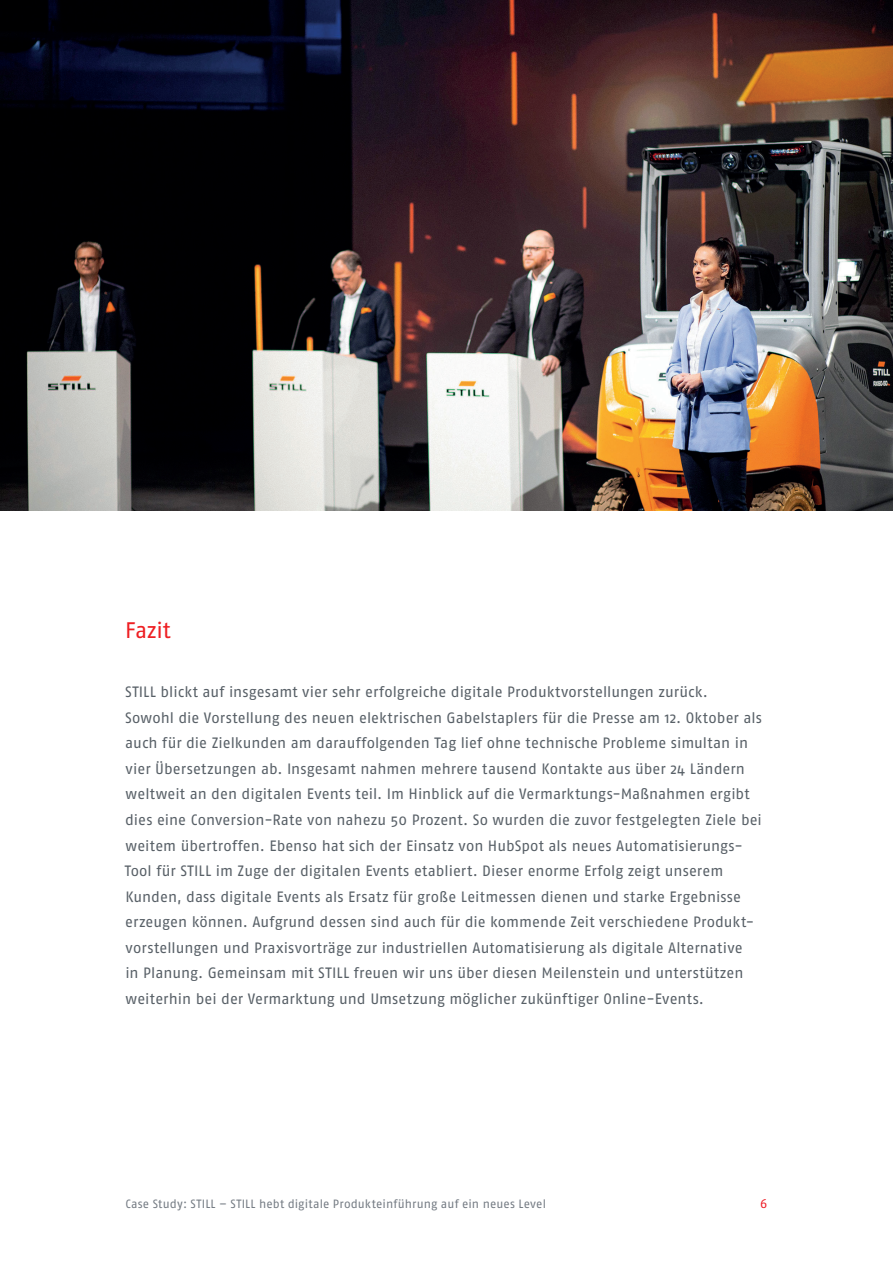
<style>
.page{position:relative;width:893px;height:1263px;background:#fff}
.page>*{position:absolute;margin:0;border:0;box-sizing:border-box;transform-origin:0 0}
.t1{font:22.5px "Fago No";letter-spacing:-.015em;color:#ee1f23}
.t2{font:15px/25.5px "Fago No";color:#586067}
.t3{font:12.75px "Fago No";color:#ee1c25}
.t4{font:12px "Fago No";letter-spacing:.01em;color:#757c84}
</style>
<div class="page">
<img style="left:0;top:0;width:893px;height:510px">
<h1 class="t1" style="left:125px;top:617px;width:47px">Fazit</h1>
<p class="t2" style="left:125px;top:679px;width:639px">STILL blickt auf insgesamt vier sehr erfolgreiche digitale Produktvorstellungen zurück.<br>Sowohl die Vorstellung des neuen elektrischen Gabelstaplers für die Presse am 12. Oktober als auch für die Zielkunden am darauffolgenden Tag lief ohne technische Probleme simultan in vier Übersetzungen ab. Insgesamt nahmen mehrere tausend Kontakte aus über 24 Ländern weltweit an den digitalen Events teil. Im Hinblick auf die Vermarktungs-Maßnahmen ergibt dies eine Conversion-Rate von nahezu 50 Prozent. So wurden die zuvor festgelegten Ziele bei weitem übertroffen. Ebenso hat sich der Einsatz von HubSpot als neues Automatisierungs-Tool für STILL im Zuge der digitalen Events etabliert. Dieser enorme Erfolg zeigt unserem Kunden, dass digitale Events als Ersatz für große Leitmessen dienen und starke Ergebnisse erzeugen können. Aufgrund dessen sind auch für die kommende Zeit verschiedene Produkt&shy;vorstellungen und Praxisvorträge zur industriellen Automatisierung als digitale Alternative<br>in Planung. Gemeinsam mit STILL freuen wir uns über diesen Meilenstein und unterstützen weiterhin bei der Vermarktung und Umsetzung möglicher zukünftiger Online-Events.</p>
<p class="t4" style="left:125px;top:1197px;width:422px">Case Study: STILL – STILL hebt digitale Produkteinführung auf ein neues Level</p>
<p class="t3" style="left:760px;top:1196px;width:9px">6</p>
</div>
